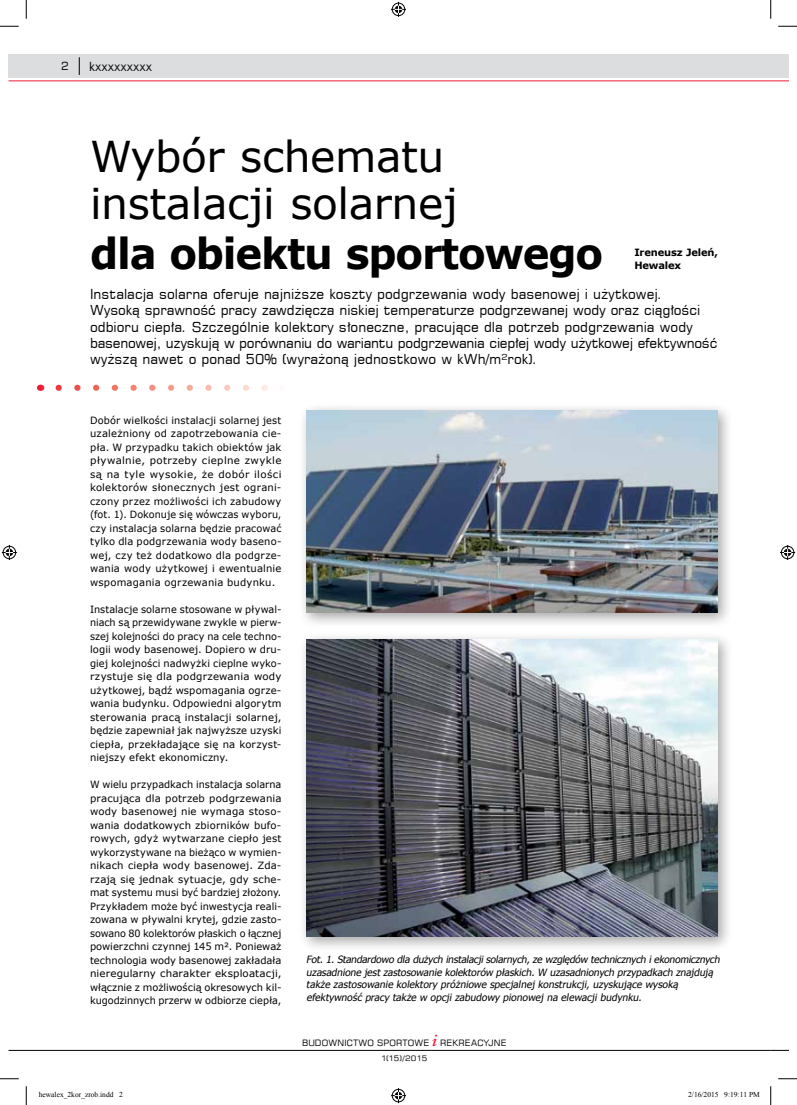
<style>
.page{position:relative;width:797px;height:1105px;background:#fff}
.page>*{position:absolute;margin:0;border:0;box-sizing:border-box;transform-origin:0 0}
.t1{font:42.5px/47.5px "Verdana";letter-spacing:-.01em;color:#000}
.t2{font:700 42.5px "Verdana";letter-spacing:-.03em;color:#000;scale:.95 1}
.t3{font:italic 600 17.5px "Adobe Caslon Pro";color:#ed1b35}
.t4{font:13.75px/16.2px "Square 721 EU";color:#000}
.t5{font:12.5px "Square 721 EU";color:#000}
.t6{font:11.25px "Square 721 EU";color:#000}
.t7{font:10px/13.5px "Verdana";letter-spacing:.015em;color:#000;text-align:justify}
.t8{font:italic 10px/12.5px "Tahoma";color:#000}
.t9{font:700 10px/13.5px "Verdana";letter-spacing:-.015em;color:#000}
.t10{font:8.75px "Square 721 EU";letter-spacing:.025em;color:#000}
.t11{font:7.5px "Times New Roman";color:#000}
.t12{font:7.5px "Square 721 EU";letter-spacing:-.025em;color:#000;scale:1.1 1}
</style>
<div class="page">
<div style="left:9px;top:55px;width:761px;height:23px;background:#dcddde"></div>
<hr style="left:9px;top:81px;width:761px;height:1px;background:#ed1b35">
<svg style="left:79px;top:57px;width:1px;height:18px"></svg>
<hr style="left:9px;top:1050px;width:761px;height:1px;background:#000">
<div style="left:770px;top:55px;width:18px;height:23px;background:#dcddde"></div>
<svg style="left:770px;top:81px;width:18px;height:1px"></svg>
<svg style="left:770px;top:1050px;width:18px;height:1px"></svg>
<div style="left:297px;top:631px;width:435px;height:321px;background:#000;opacity:.35"></div>
<img style="left:306px;top:640px;width:412px;height:297px">
<svg style="left:59px;top:385px;width:209px;height:6px"></svg>
<div style="left:297px;top:401px;width:435px;height:227px;background:#000;opacity:.35"></div>
<img style="left:306px;top:410px;width:412px;height:203px">
<svg style="left:0;top:25px;width:19px;height:2px"></svg>
<svg style="left:778px;top:25px;width:19px;height:2px"></svg>
<svg style="left:0;top:1078px;width:19px;height:1px"></svg>
<svg style="left:778px;top:1078px;width:19px;height:1px"></svg>
<svg style="left:25px;top:0;width:2px;height:19px"></svg>
<svg style="left:25px;top:1086px;width:2px;height:19px"></svg>
<svg style="left:770px;top:0;width:1px;height:19px"></svg>
<svg style="left:770px;top:1086px;width:1px;height:19px"></svg>
<svg style="left:391px;top:2px;width:15px;height:15px"></svg>
<svg style="left:391px;top:1088px;width:15px;height:15px"></svg>
<svg style="left:2px;top:545px;width:15px;height:15px"></svg>
<svg style="left:780px;top:545px;width:15px;height:15px"></svg>
<p class="t6" style="left:61px;top:59px;width:9px">2</p>
<p class="t5" style="left:89px;top:58px;width:64px">kxxxxxxxxx</p>
<h1 class="t1" style="left:90px;top:132px;width:369px">Wybór schematu instalacji solarnej</h1>
<h1 class="t2" style="left:90px;top:223px;width:542px">dla obiektu sportowego</h1>
<p class="t9" style="left:634px;top:245px;width:85px">Ireneusz Jeleń,<br>Hewalex</p>
<p class="t4" style="left:90px;top:286px;width:629px">Instalacja solarna oferuje najniższe koszty podgrzewania wody basenowej i użytkowej.<br>Wysoką sprawność pracy zawdzięcza niskiej temperaturze podgrzewanej wody oraz ciągłości odbioru ciepła. Szczególnie kolektory słoneczne, pracujące dla potrzeb podgrzewania wody basenowej, uzyskują w porównaniu do wariantu podgrzewania ciepłej wody użytkowej efektywność wyższą nawet o ponad 50% (wyrażoną jednostkowo w kWh/m²rok).</p>
<p class="t7" style="left:90px;top:413px;width:193px">Dobór wielkości instalacji solarnej jest uzależniony od zapotrzebowania cie&shy;pła. W przypadku takich obiektów jak pływalnie, potrzeby cieplne zwykle są na tyle wysokie, że dobór ilości kolektorów słonecznych jest ograni&shy;czony przez możliwości ich zabudowy (fot. 1). Dokonuje się wówczas wyboru, czy instalacja solarna będzie pracować tylko dla podgrzewania wody baseno&shy;wej, czy też dodatkowo dla podgrze&shy;wania wody użytkowej i ewentualnie wspomagania ogrzewania budynku.</p>
<p class="t7" style="left:90px;top:602px;width:193px">Instalacje solarne stosowane w pływal&shy;niach są przewidywane zwykle w pierw&shy;szej kolejności do pracy na cele techno&shy;logii wody basenowej. Dopiero w dru&shy;giej kolejności nadwyżki cieplne wyko&shy;rzystuje się dla podgrzewania wody użytkowej, bądź wspomagania ogrze&shy;wania budynku. Odpowiedni algorytm sterowania pracą instalacji solarnej, będzie zapewniał jak najwyższe uzyski ciepła, przekładające się na korzyst&shy;niejszy efekt ekonomiczny.</p>
<p class="t7" style="left:90px;top:778px;width:193px">W wielu przypadkach instalacja solarna pracująca dla potrzeb podgrzewania wody basenowej nie wymaga stoso&shy;wania dodatkowych zbiorników bufo&shy;rowych, gdyż wytwarzane ciepło jest wykorzystywane na bieżąco w wymien&shy;nikach ciepła wody basenowej. Zda&shy;rzają się jednak sytuacje, gdy sche&shy;mat systemu musi być bardziej złożony.<br>Przykładem może być inwestycja reali&shy;zowana w pływalni krytej, gdzie zasto&shy;sowano 80 kolektorów płaskich o łącznej powierzchni czynnej 145 m². Ponieważ technologia wody basenowej zakładała nieregularny charakter eksploatacji, włącznie z możliwością okresowych kil&shy;kugodzinnych przerw w odbiorze ciepła,</p>
<p class="t8" style="left:306px;top:953px;width:417px">Fot. 1. Standardowo dla dużych instalacj i solarnych, ze względów technicznych i ekonomicznych uzasadnione jest zastosowanie kolektorów płaskich. W uzasadnionych przypadkach znajdują także zastosowanie kolektory próżniowe specjalnej konstrukcj i, uzyskujące wysoką efektywność pracy także w opcj i zabudowy pionowej na elewacj i budynku.</p>
<p class="t10" style="left:302px;top:1037px;width:129px">BUDOWNICTWO SPORTOWE</p>
<h2 class="t3" style="left:432px;top:1029px;width:7px">i</h2>
<p class="t10" style="left:440px;top:1037px;width:68px">REKREACYJNE</p>
<p class="t12" style="left:381px;top:1053px;width:44px">1(15)/2015</p>
<p class="t11" style="left:39px;top:1090px;width:86px">hewalex_2kor_zrob.indd 2</p>
<p class="t11" style="left:688px;top:1090px;width:73px">2/16/2015 9:19:11 PM</p>
</div>
